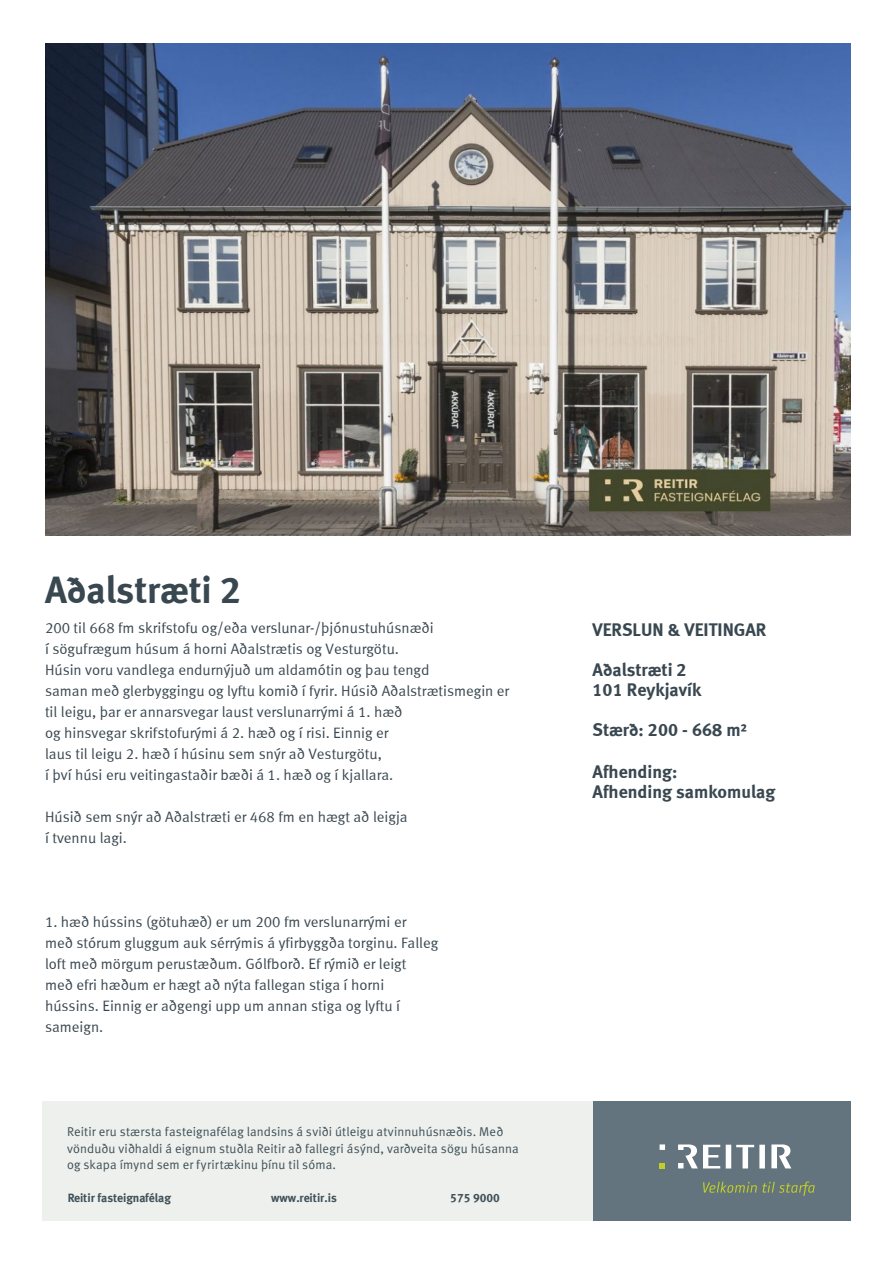
<style>
.page{position:relative;width:893px;height:1263px;background:#fff}
.page>*{position:absolute;margin:0;border:0;box-sizing:border-box;transform-origin:0 0}
.t1{font:700 37.5px "FF Meta Sans";color:#394750}
.t2{font:700 18px/19.5px "FF Meta Sans";color:#394750}
.t3{font:15px/21px "FF Meta Sans";color:#394750}
.t4{font:12.75px/16.5px "FF Meta Sans";letter-spacing:.01em;color:#45555f}
.t5{font:700 12px "FF Meta Sans";color:#45555f}
</style>
<div class="page">
<div style="left:43px;top:1101px;width:550px;height:119px;background:#edf0ed"></div>
<div style="left:593px;top:1101px;width:257px;height:119px;background:#64747e"></div>
<svg style="left:660px;top:1144px;width:131px;height:24px"></svg>
<svg style="left:703px;top:1181px;width:112px;height:15px"></svg>
<img style="left:45px;top:43px;width:805px;height:492px">
<h1 class="t1" style="left:45px;top:575px;width:198px">Aðalstræti 2</h1>
<p class="t3" style="left:45px;top:619px;width:466px">200 til 668 fm skrifstofu og/eða verslunar-/þjónustuhúsnæði<br>í sögufrægum húsum á horni Aðalstrætis og Vesturgötu.<br>Húsin voru vandlega endurnýjuð um aldamótin og þau tengd<br>saman með glerbyggingu og lyftu komið í fyrir. Húsið Aðalstrætismegin er til leigu, þar er annarsvegar laust verslunarrými á 1. hæð<br>og hinsvegar skrifstofurými á 2. hæð og í risi. Einnig er<br>laus til leigu 2. hæð í húsinu sem snýr að Vesturgötu,<br>í því húsi eru veitingastaðir bæði á 1. hæð og í kjallara.</p>
<p class="t3" style="left:45px;top:808px;width:364px">Húsið sem snýr að Aðalstræti er 468 fm en hægt að leigja í tvennu lagi.</p>
<p class="t3" style="left:45px;top:913px;width:395px">1. hæð hússins (götuhæð) er um 200 fm verslunarrými er<br>með stórum gluggum auk sérrýmis á yfirbyggða torginu. Falleg loft með mörgum perustæðum. Gólfborð. Ef rýmið er leigt<br>með efri hæðum er hægt að nýta fallegan stiga í horni hússins. Einnig er aðgengi upp um annan stiga og lyftu í sameign.</p>
<p class="t4" style="left:67px;top:1123px;width:453px">Reitir eru stærsta fasteignafélag landsins á sviði útleigu atvinnuhúsnæðis. Með vönduðu viðhaldi á eignum stuðla Reitir að fallegri ásýnd, varðveita sögu húsanna og skapa ímynd sem er fyrirtækinu þínu til sóma.</p>
<p class="t5" style="left:67px;top:1190px;width:105px">Reitir fasteignafélag</p>
<p class="t5" style="left:271px;top:1190px;width:67px">www.reitir.is</p>
<p class="t5" style="left:450px;top:1190px;width:51px">575 9000</p>
<p class="t2" style="left:592px;top:622px;width:175px">VERSLUN &amp; VEITINGAR</p>
<p class="t2" style="left:592px;top:662px;width:110px">Aðalstræti 2<br>101 Reykjavík</p>
<p class="t2" style="left:592px;top:722px;width:156px">Stærð: 200 - 668 m²</p>
<p class="t2" style="left:592px;top:764px;width:184px">Afhending:<br>Afhending samkomulag</p>
</div>
